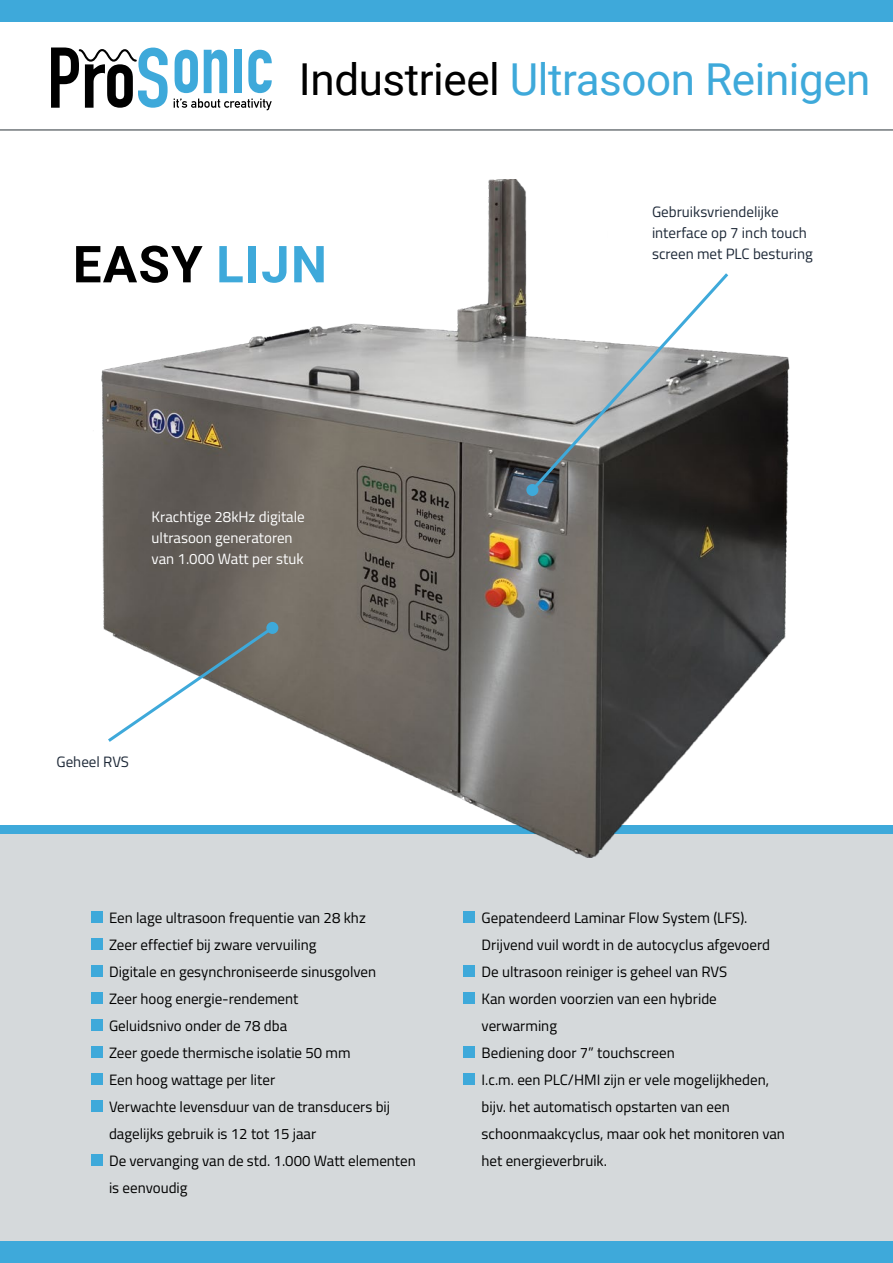
<style>
.page{position:relative;width:893px;height:1263px;background:#fff}
.page>*{position:absolute;margin:0;border:0;box-sizing:border-box;transform-origin:0 0}
.t1{font:700 51px "Roboto";letter-spacing:.025em;color:#000}
.t2{font:43.95px "Roboto";letter-spacing:-.01em;color:#3ea9da}
.t3{font:15px/27px "Titillium Web";color:#000}
.t4{font:15px/21px "Titillium Web";color:#1d2837}
.t5{font:15px/21px "Titillium Web";color:#fff}
.s1{color:#000}
.s2{color:#3ea9da}
</style>
<div class="page">
<div style="left:0;top:834px;width:893px;height:413px;background:#d5d9db"></div>
<div style="left:0;top:0;width:893px;height:21px;background:#3ea9da"></div>
<div style="left:0;top:825px;width:893px;height:9px;background:#3ea9da"></div>
<hr style="left:0;top:129px;width:893px;height:2px;background:#71777a">
<svg style="left:175px;top:50px;width:23px;height:43px"></svg>
<svg style="left:204px;top:50px;width:23px;height:43px"></svg>
<div style="left:234px;top:50px;width:7px;height:43px;background:#3ea9da"></div>
<svg style="left:248px;top:50px;width:24px;height:43px"></svg>
<svg style="left:174px;top:99px;width:98px;height:11px"></svg>
<svg style="left:51px;top:48px;width:117px;height:60px"></svg>
<img style="left:101px;top:179px;width:689px;height:678px">
<div style="left:91px;top:911px;width:11px;height:12px;background:#3ea9da"></div>
<div style="left:91px;top:938px;width:11px;height:12px;background:#3ea9da"></div>
<div style="left:91px;top:965px;width:11px;height:12px;background:#3ea9da"></div>
<div style="left:91px;top:992px;width:11px;height:12px;background:#3ea9da"></div>
<div style="left:91px;top:1019px;width:11px;height:12px;background:#3ea9da"></div>
<div style="left:91px;top:1046px;width:11px;height:12px;background:#3ea9da"></div>
<div style="left:91px;top:1073px;width:11px;height:12px;background:#3ea9da"></div>
<div style="left:91px;top:1100px;width:11px;height:12px;background:#3ea9da"></div>
<div style="left:91px;top:1154px;width:11px;height:12px;background:#3ea9da"></div>
<div style="left:463px;top:911px;width:12px;height:12px;background:#3ea9da"></div>
<div style="left:463px;top:965px;width:12px;height:12px;background:#3ea9da"></div>
<div style="left:463px;top:992px;width:12px;height:12px;background:#3ea9da"></div>
<div style="left:463px;top:1046px;width:12px;height:12px;background:#3ea9da"></div>
<div style="left:463px;top:1073px;width:12px;height:12px;background:#3ea9da"></div>
<svg style="left:528px;top:270px;width:203px;height:224px"></svg>
<div style="left:526px;top:484px;width:12px;height:12px;background:#3ea9da;border-radius:50%"></div>
<svg style="left:105px;top:624px;width:172px;height:121px"></svg>
<div style="left:266px;top:622px;width:12px;height:12px;background:#3ea9da;border-radius:50%"></div>
<div style="left:0;top:1242px;width:893px;height:21px;background:#3ea9da"></div>
<h2 class="t2" style="left:299px;top:49px;width:573px"><span class="s1">Industrieel</span> Ultrasoon Reinigen</h2>
<h1 class="t1" style="left:73px;top:228px;width:256px">EASY <span class="s2">LIJN</span></h1>
<p class="t5" style="left:152px;top:506px;width:155px">Krachtige 28kHz digitale ultrasoon generatoren van 1.000 Watt per stuk</p>
<p class="t4" style="left:56px;top:750px;width:74px">Geheel RVS</p>
<p class="t4" style="left:652px;top:201px;width:162px">Gebruiksvriendelijke interface op 7 inch touch screen met PLC besturing</p>
<p class="t3" style="left:109px;top:903px;width:308px">Een lage ultrasoon frequentie van 28 khz<br>Zeer effectief bij zware vervuiling<br>Digitale en gesynchroniseerde sinusgolven<br>Zeer hoog energie-rendement<br>Geluidsnivo onder de 78 dba<br>Zeer goede thermische isolatie 50 mm<br>Een hoog wattage per liter<br>Verwachte levensduur van de transducers bij dagelijks gebruik is 12 tot 15 jaar<br>De vervanging van de std. 1.000 Watt elementen is eenvoudig</p>
<p class="t3" style="left:482px;top:903px;width:305px">Gepatendeerd Laminar Flow System (LFS).<br>Drijvend vuil wordt in de autocyclus afgevoerd De ultrasoon reiniger is geheel van RVS<br>Kan worden voorzien van een hybride verwarming<br>Bediening door 7” touchscreen<br>I.c.m. een PLC/HMI zijn er vele mogelijkheden, bijv. het automatisch opstarten van een schoonmaakcyclus, maar ook het monitoren van het energieverbruik.</p>
</div>
